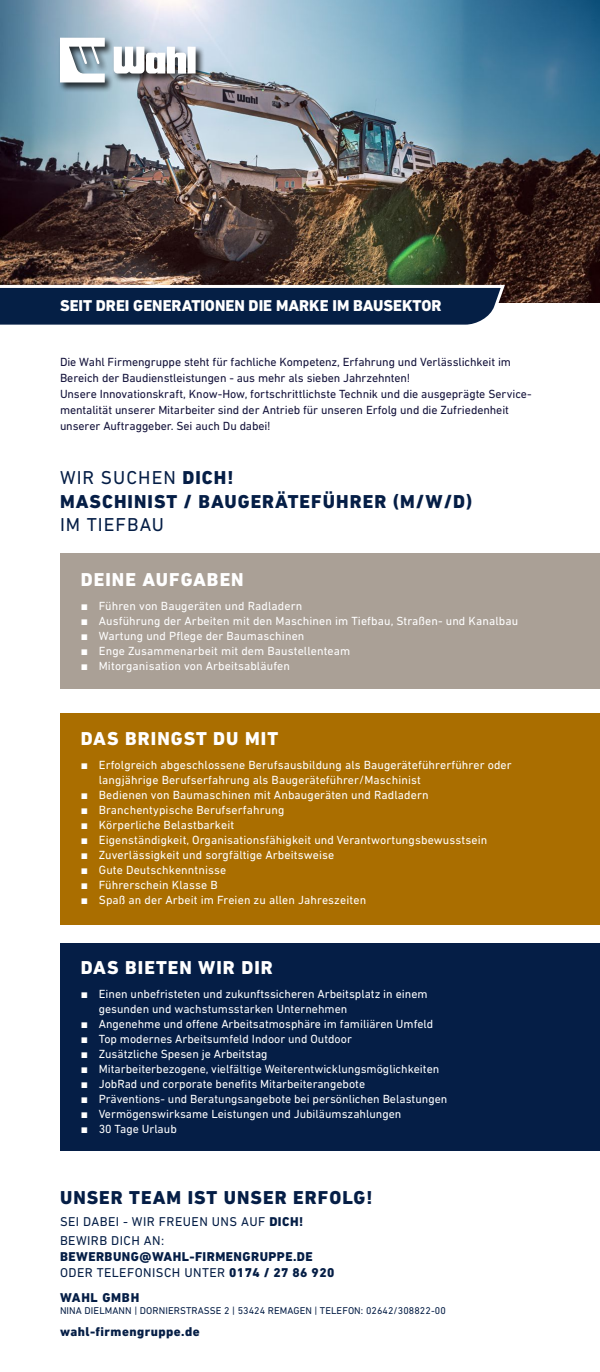
<style>
.page{position:relative;width:600px;height:1372px;background:#fff}
.page>*{position:absolute;margin:0;border:0;box-sizing:border-box;transform-origin:0 0}
.t1{font:800 19px "DIN Next LT Pro";letter-spacing:.055em;color:#051e46}
.t2{font:800 19px "DIN Next LT Pro";letter-spacing:.055em;color:#fff}
.t3{font:19px "DIN Next LT Pro";letter-spacing:.055em;color:#051e46}
.t4{font:800 16px "DIN Next LT Pro";color:#fff}
.t5{font:800 13px/16px "DIN Next LT Pro";letter-spacing:.035em;color:#051e46}
.t6{font:13px/18.4px "DIN Next LT Pro";letter-spacing:.035em;color:#051e46}
.t7{font:800 13px "DIN Next LT Pro";letter-spacing:.055em;color:#051e46}
.t8{font:12px/15px "DIN Next LT Pro";letter-spacing:.01em;color:#fff}
.t9{font:12px/16px "DIN Next LT Pro";letter-spacing:-.01em;color:#14133b}
.t10{font:10px "DIN Next LT Pro";letter-spacing:.01em;color:#051e46}
.s1{font-weight:800}
.s2{font-family:"Haettenschweiler"}
.s3{font-weight:400}
</style>
<div class="page">
<div style="left:60px;top:553px;width:540px;height:135px;background:#aaa096"></div>
<div style="left:60px;top:713px;width:540px;height:212px;background:#aa6e00"></div>
<img style="left:0;top:0;width:600px;height:303px">
<div style="left:60px;top:943px;width:540px;height:208px;background:#051e46"></div>
<svg style="left:0;top:283px;width:507px;height:42px;background:#223757"></svg>
<div style="left:58px;top:36px;width:147px;height:56px;background:#000;opacity:.75"></div>
<svg style="left:60px;top:38px;width:136px;height:44px"></svg>
<h2 class="t4" style="left:60px;top:296px;width:383px">SEIT DREI GENERATIONEN DIE MARKE IM BAUSEKTOR</h2>
<p class="t9" style="left:60px;top:354px;width:473px">Die Wahl Firmengruppe steht für fachliche Kompetenz, Erfahrung und Verlässlichkeit im Bereich der Baudienstleistungen - aus mehr als sieben Jahrzehnten!<br>Unsere Innovationskraft, Know-How, fortschrittlichste Technik und die ausgeprägte Service&shy;mentalität unserer Mitarbeiter sind der Antrieb für unseren Erfolg und die Zufriedenheit unserer Auftraggeber. Sei auch Du dabei!</p>
<h1 class="t3" style="left:60px;top:466px;width:175px">WIR SUCHEN <span class="s1">DICH!</span></h1>
<h1 class="t1" style="left:60px;top:491px;width:414px">MASCHINIST / BAUGERÄTEFÜHRER (M/W/D)</h1>
<h1 class="t3" style="left:60px;top:514px;width:106px">IM TIEFBAU</h1>
<h1 class="t2" style="left:81px;top:568px;width:164px">DEINE AUFGABEN</h1>
<p class="t8" style="left:81px;top:598px;width:223px"><span class="s2">■</span> Führen von Baugeräten und Radladern</p>
<p class="t8" style="left:81px;top:613px;width:439px"><span class="s2">■</span> Ausführung der Arbeiten mit den Maschinen im Tiefbau, Straßen- und Kanalbau</p>
<p class="t8" style="left:81px;top:628px;width:225px"><span class="s2">■</span> Wartung und Pflege der Baumaschinen</p>
<p class="t8" style="left:81px;top:643px;width:271px"><span class="s2">■</span> Enge Zusammenarbeit mit dem Baustellenteam</p>
<p class="t8" style="left:81px;top:658px;width:211px"><span class="s2">■</span> Mitorganisation von Arbeitsabläufen</p>
<h1 class="t2" style="left:81px;top:727px;width:199px">DAS BRINGST DU MIT</h1>
<p class="t8" style="left:99px;top:757px;width:414px;text-indent:-18px"><span class="s2">■</span> Erfolgreich abgeschlossene Berufsausbildung als Baugeräteführerführer oder langjährige Berufserfahrung als Baugeräteführer/Maschinist</p>
<p class="t8" style="left:81px;top:787px;width:349px"><span class="s2">■</span> Bedienen von Baumaschinen mit Anbaugeräten und Radladern</p>
<p class="t8" style="left:81px;top:802px;width:205px"><span class="s2">■</span> Branchentypische Berufserfahrung</p>
<p class="t8" style="left:81px;top:817px;width:155px"><span class="s2">■</span> Körperliche Belastbarkeit</p>
<p class="t8" style="left:81px;top:832px;width:408px"><span class="s2">■</span> Eigenständigkeit, Organisationsfähigkeit und Verantwortungsbewusstsein</p>
<p class="t8" style="left:81px;top:847px;width:255px"><span class="s2">■</span> Zuverlässigkeit und sorgfältige Arbeitsweise</p>
<p class="t8" style="left:81px;top:862px;width:147px"><span class="s2">■</span> Gute Deutschkenntnisse</p>
<p class="t8" style="left:81px;top:877px;width:138px"><span class="s2">■</span> Führerschein Klasse B</p>
<p class="t8" style="left:81px;top:892px;width:287px"><span class="s2">■</span> Spaß an der Arbeit im Freien zu allen Jahreszeiten</p>
<h1 class="t2" style="left:81px;top:956px;width:194px">DAS BIETEN WIR DIR</h1>
<p class="t8" style="left:99px;top:986px;width:330px;text-indent:-18px"><span class="s2">■</span> Einen unbefristeten und zukunftssicheren Arbeitsplatz in einem gesunden und wachstumsstarken Unternehmen</p>
<p class="t8" style="left:81px;top:1016px;width:354px"><span class="s2">■</span> Angenehme und offene Arbeitsatmosphäre im familiären Umfeld</p>
<p class="t8" style="left:81px;top:1031px;width:273px"><span class="s2">■</span> Top modernes Arbeitsumfeld Indoor und Outdoor</p>
<p class="t8" style="left:81px;top:1046px;width:188px"><span class="s2">■</span> Zusätzliche Spesen je Arbeitstag</p>
<p class="t8" style="left:81px;top:1061px;width:360px"><span class="s2">■</span> Mitarbeiterbezogene, vielfältige Weiterentwicklungsmöglichkeiten</p>
<p class="t8" style="left:81px;top:1076px;width:286px"><span class="s2">■</span> JobRad und corporate benefits Mitarbeiterangebote</p>
<p class="t8" style="left:81px;top:1091px;width:368px"><span class="s2">■</span> Präventions- und Beratungsangebote bei persönlichen Belastungen</p>
<p class="t8" style="left:81px;top:1106px;width:322px"><span class="s2">■</span> Vermögenswirksame Leistungen und Jubiläumszahlungen</p>
<p class="t8" style="left:81px;top:1121px;width:97px"><span class="s2">■</span> 30 Tage Urlaub</p>
<h1 class="t1" style="left:60px;top:1186px;width:314px">UNSER TEAM IST UNSER ERFOLG!</h1>
<p class="t6" style="left:60px;top:1212px;width:245px">SEI DABEI - WIR FREUEN UNS AUF <span class="s1">DICH!<br></span>BEWIRB DICH AN:</p>
<p class="t5" style="left:60px;top:1248px;width:276px">BEWERBUNG@WAHL-FIRMENGRUPPE.DE<br><span class="s3">ODER TELEFONISCH UNTER</span> 0174 / 27 86 920</p>
<p class="t10" style="left:60px;top:1305px;width:387px">NINA DIELMANN | DORNIERSTRASSE 2 | 53424 REMAGEN | TELEFON: 02642/308822-00</p>
<p class="t7" style="left:60px;top:1289px;width:81px">WAHL GMBH</p>
<p class="t5" style="left:60px;top:1323px;width:141px">wahl-firmengruppe.de</p>
</div>
